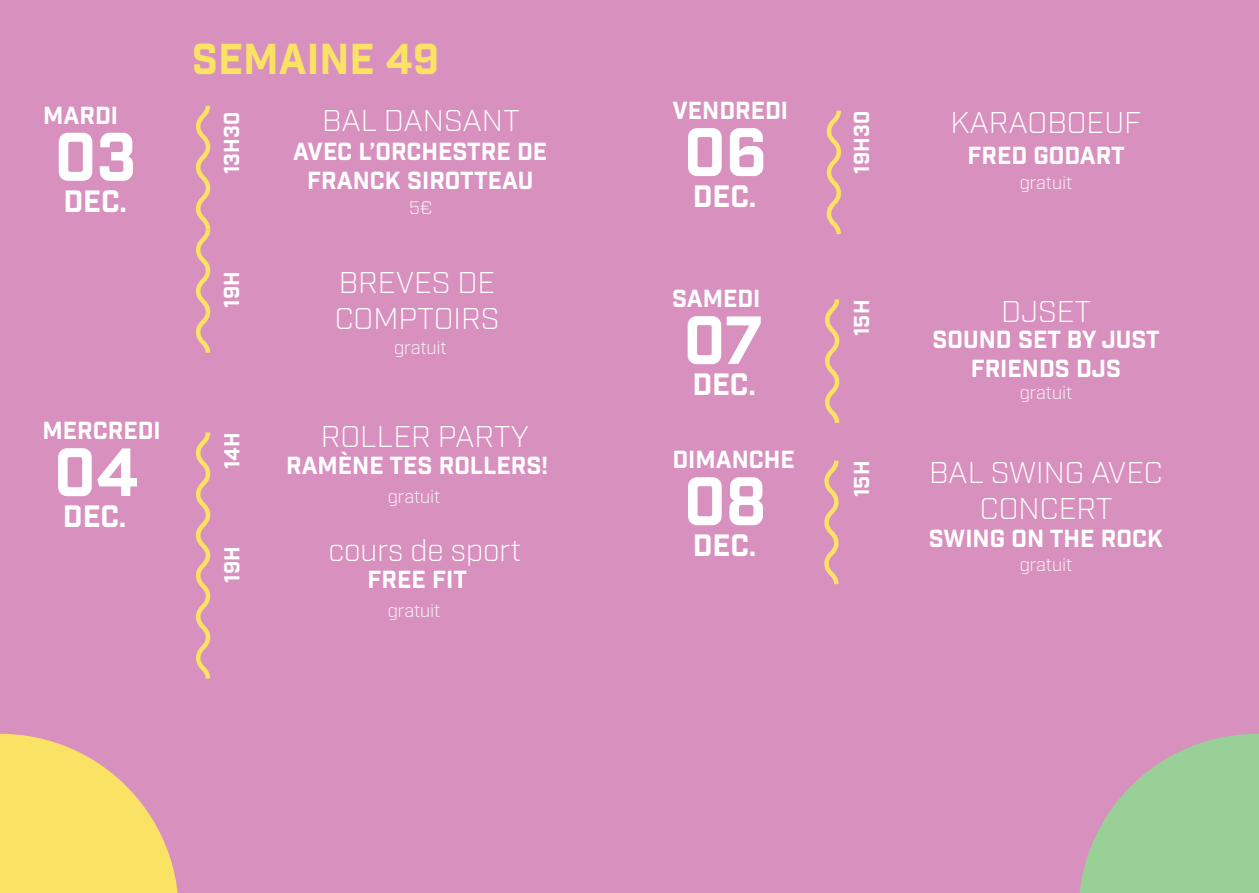
<style>
.page{position:relative;width:1259px;height:893px;background:#d890be}
.page>*{position:absolute;margin:0;border:0;box-sizing:border-box;transform-origin:0 0}
.t1{font:66px "Industry Inc Base";color:#fff}
.t2{font:42px "Industry Inc Base";color:#fae265}
.t3{font:300 30px/36px "Industry";color:#fff}
.t4{font:30px "Industry Inc Base";letter-spacing:-.005em;color:#fff}
.t5{font:24px/28.8px "Industry Inc Base";color:#fff;text-align:center}
.t6{font:21px "Industry Inc Base";color:#fff}
.t7{font:300 18px "Industry";letter-spacing:-.005em;color:#fff}
</style>
<div class="page">
<svg style="left:0;top:734px;width:178px;height:159px"></svg>
<svg style="left:196px;top:105px;width:15px;height:248px"></svg>
<svg style="left:826px;top:110px;width:15px;height:125px"></svg>
<svg style="left:196px;top:432px;width:15px;height:247px"></svg>
<svg style="left:825px;top:299px;width:15px;height:124px"></svg>
<svg style="left:824px;top:460px;width:15px;height:125px"></svg>
<svg style="left:1079px;top:734px;width:180px;height:159px"></svg>
<p class="t5" style="left:43px;top:102px;width:76px">MARDI</p>
<p class="t1" style="left:55px;top:117px;width:83px">03</p>
<p class="t4" style="left:64px;top:183px;width:65px">DEC.</p>
<p class="t5" style="left:43px;top:417px;width:120px">MERCREDI</p>
<p class="t1" style="left:54px;top:433px;width:86px">04</p>
<p class="t4" style="left:63px;top:498px;width:65px">DEC.</p>
<p class="t2" style="left:192px;top:34px;width:249px">SEMAINE 49</p>
<p class="t6" style="left:219px;top:174px;width:64px;rotate:-90deg">13H30</p>
<p class="t6" style="left:219px;top:308px;width:38px;rotate:-90deg">19H</p>
<p class="t6" style="left:219px;top:469px;width:38px;rotate:-90deg">14H</p>
<p class="t6" style="left:219px;top:583px;width:38px;rotate:-90deg">19H</p>
<p class="t3" style="left:322px;top:103px;width:199px">BAL DANSANT</p>
<p class="t5" style="left:293px;top:138px;width:255px">AVEC L’ORCHESTRE DE<br>FRANCK SIROTTEAU</p>
<p class="t7" style="left:409px;top:197px;width:24px">5€</p>
<p class="t3" style="left:335px;top:265px;width:166px">BREVES DE<br>COMPTOIRS</p>
<p class="t7" style="left:394px;top:337px;width:54px">gratuit</p>
<p class="t3" style="left:321px;top:419px;width:210px">ROLLER PARTY</p>
<p class="t5" style="left:286px;top:453px;width:263px">RAMÈNE TES ROLLERS!</p>
<p class="t7" style="left:388px;top:486px;width:54px">gratuit</p>
<p class="t3" style="left:328px;top:533px;width:194px">cours de sport</p>
<p class="t5" style="left:368px;top:567px;width:101px">FREE FIT</p>
<p class="t7" style="left:388px;top:600px;width:54px">gratuit</p>
<p class="t5" style="left:672px;top:97px;width:117px">VENDREDI</p>
<p class="t1" style="left:684px;top:112px;width:85px">06</p>
<p class="t4" style="left:693px;top:178px;width:65px">DEC.</p>
<p class="t5" style="left:672px;top:285px;width:90px">SAMEDI</p>
<p class="t1" style="left:683px;top:301px;width:80px">07</p>
<p class="t4" style="left:692px;top:366px;width:65px">DEC.</p>
<p class="t5" style="left:672px;top:446px;width:124px">DIMANCHE</p>
<p class="t1" style="left:684px;top:462px;width:84px">08</p>
<p class="t4" style="left:693px;top:527px;width:65px">DEC.</p>
<p class="t6" style="left:849px;top:174px;width:64px;rotate:-90deg">19H30</p>
<p class="t6" style="left:849px;top:336px;width:38px;rotate:-90deg">15H</p>
<p class="t6" style="left:849px;top:497px;width:38px;rotate:-90deg">15H</p>
<p class="t3" style="left:950px;top:105px;width:192px">KARAOBOEUF</p>
<p class="t5" style="left:967px;top:142px;width:159px">FRED GODART</p>
<p class="t7" style="left:1019px;top:172px;width:54px">gratuit</p>
<p class="t3" style="left:1001px;top:293px;width:92px">DJSET</p>
<p class="t5" style="left:932px;top:326px;width:229px">SOUND SET BY JUST<br>FRIENDS DJS</p>
<p class="t7" style="left:1019px;top:382px;width:54px">gratuit</p>
<p class="t3" style="left:929px;top:455px;width:235px;text-align:center">BAL SWING AVEC<br>CONCERT</p>
<p class="t5" style="left:928px;top:525px;width:236px">SWING ON THE ROCK</p>
<p class="t7" style="left:1019px;top:554px;width:54px">gratuit</p>
</div>
